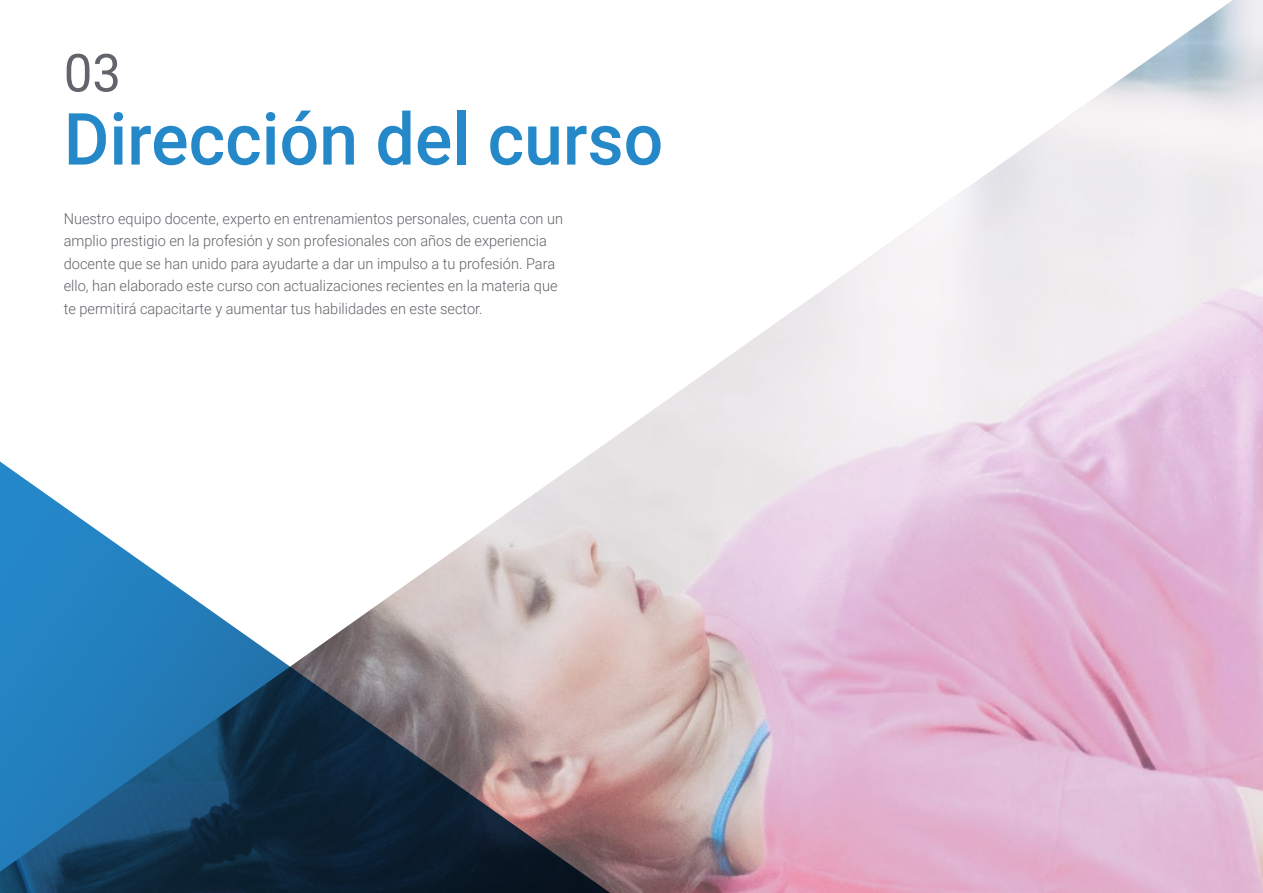
<style>
.page{position:relative;width:1263px;height:893px;background:#fff}
.page>*{position:absolute;margin:0;border:0;box-sizing:border-box;transform-origin:0 0}
.t1{font:500 72px "Roboto";color:#2488c9}
.t2{font:52.5px "Roboto";color:#61646a}
.t3{font:300 15px/22.5px "Roboto";color:#61646a}
</style>
<div class="page">
<img style="left:602px;top:0;width:661px;height:893px">
<svg style="left:0;top:446px;width:640px;height:447px"></svg>
<h2 class="t2" style="left:64px;top:36px;width:59px">03</h2>
<h1 class="t1" style="left:64px;top:89px;width:601px">Dirección del curso</h1>
<p class="t3" style="left:64px;top:207px;width:501px">Nuestro equipo docente, experto en entrenamientos personales, cuenta con un amplio prestigio en la profesión y son profesionales con años de experiencia docente que se han unido para ayudarte a dar un impulso a tu profesión. Para ello, han elaborado este curso con actualizaciones recientes en la materia que te permitirá capacitarte y aumentar tus habilidades en este sector.</p>
</div>
